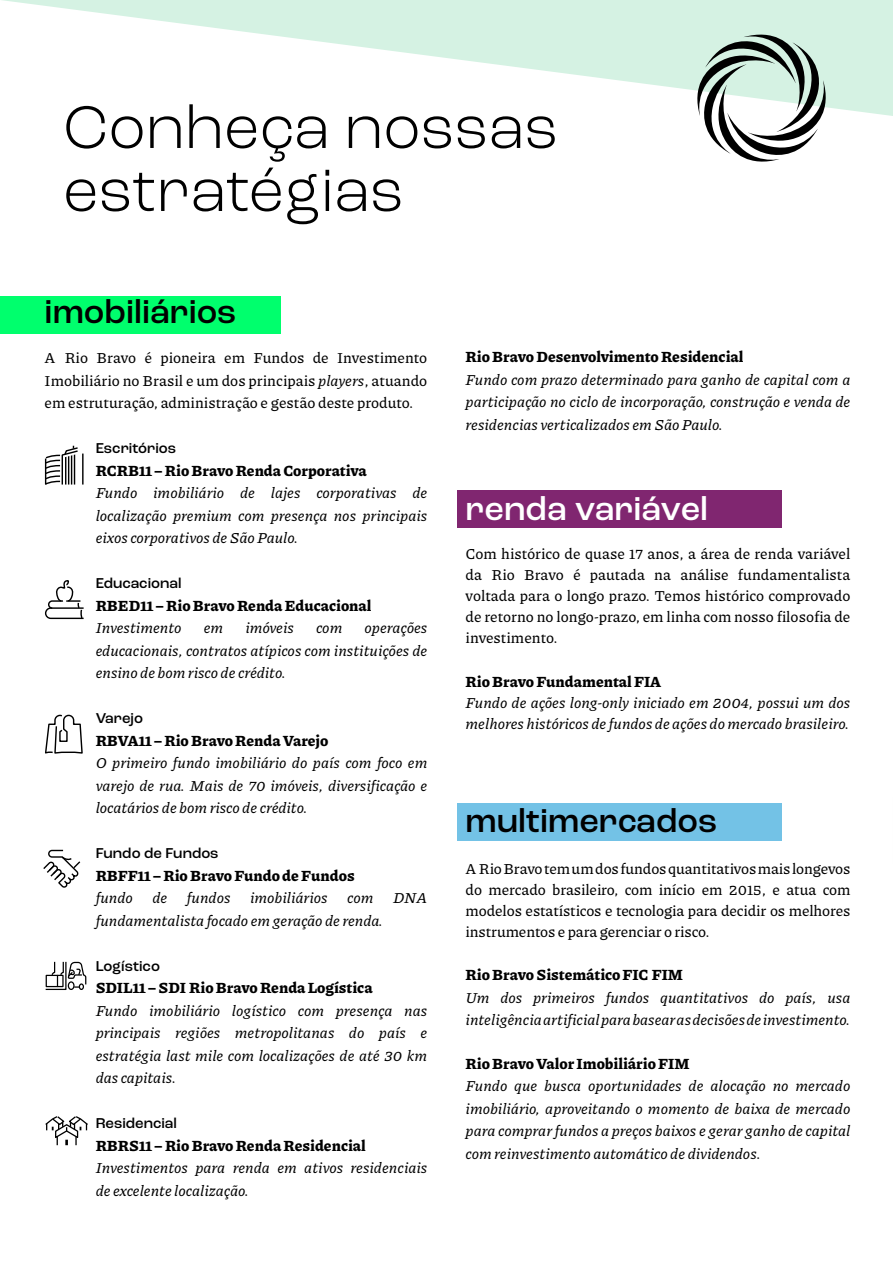
<style>
.page{position:relative;width:893px;height:1263px;background:#fff}
.page>*{position:absolute;margin:0;border:0;box-sizing:border-box;transform-origin:0 0}
.Estilo_de_parágrafo{font:300 63px/63px "Roc Grotesk";color:#000}
.t1{font:500 34.5px "Roc Grotesk";color:#000}
.t2{font:500 34.5px "Roc Grotesk";color:#fff}
.t3{font:italic 500 15px/22.5px "Piazzolla";color:#000;text-align:justify}
.t4{font:500 15px/21px "Piazzolla";color:#000;text-align:justify}
.t5{font:900 15px "Piazzolla";color:#000}
.t6{font:500 15px "Roc Grotesk";color:#000}
.s1{font-style:italic}
</style>
<div class="page">
<svg style="left:2px;top:0;width:891px;height:116px"></svg>
<div style="left:0;top:297px;width:281px;height:37px;background:#00ff6d"></div>
<div style="left:457px;top:803px;width:324px;height:37px;background:#73c2e6"></div>
<div style="left:457px;top:490px;width:324px;height:38px;background:#802670"></div>
<svg style="left:691px;top:28px;width:141px;height:134px"></svg>
<svg style="left:45px;top:446px;width:33px;height:39px"></svg>
<hr style="left:74px;top:454px;width:1px;height:30px;background:#000">
<hr style="left:82px;top:454px;width:2px;height:30px;background:#000">
<svg style="left:45px;top:580px;width:39px;height:39px"></svg>
<svg style="left:45px;top:961px;width:42px;height:29px"></svg>
<div style="left:46px;top:975px;width:12px;height:12px;border:1px solid #000"></div>
<div style="left:57px;top:975px;width:7px;height:12px;border:1px solid #000"></div>
<svg style="left:45px;top:1116px;width:43px;height:29px"></svg>
<svg style="left:45px;top:714px;width:38px;height:40px"></svg>
<svg style="left:43px;top:849px;width:38px;height:39px"></svg>
<p class="Estilo_de_parágrafo" style="left:63px;top:95px;width:497px">Conheça nossas estratégias</p>
<p class="t1" style="left:45px;top:290px;width:193px">imobiliários</p>
<p class="t4" style="left:45px;top:347px;width:384px;line-height:22.5px">A Rio Bravo é pioneira em Fundos de Investimento Imobiliário no Brasil e um dos principais <span class="s1">players</span>, atuando em estruturação, administração e gestão deste produto.</p>
<p class="t6" style="left:96px;top:439px;width:82px">Escritórios</p>
<p class="t5" style="left:96px;top:462px;width:272px">RCRB11 – Rio Bravo Renda Corporativa</p>
<p class="t3" style="left:96px;top:482px;width:333px">Fundo imobiliário de lajes corporativas de localização premium com presença nos principais eixos corporativos de São Paulo.</p>
<p class="t6" style="left:96px;top:574px;width:87px">Educacional</p>
<p class="t5" style="left:96px;top:597px;width:277px">RBED11 – Rio Bravo Renda Educacional</p>
<p class="t3" style="left:96px;top:617px;width:87px">Investimento</p>
<p class="t3" style="left:204px;top:617px;width:21px">em</p>
<p class="t3" style="left:245px;top:617px;width:50px">imóveis</p>
<p class="t3" style="left:316px;top:617px;width:28px">com</p>
<p class="t3" style="left:96px;top:617px;width:333px;text-indent:269px">operações educacionais, contratos atípicos com instituições de ensino de bom risco de crédito.</p>
<p class="t6" style="left:96px;top:709px;width:49px">Varejo</p>
<p class="t5" style="left:96px;top:732px;width:234px">RBVA11 – Rio Bravo Renda Varejo</p>
<p class="t3" style="left:96px;top:752px;width:333px">O primeiro fundo imobiliário do país com foco em varejo de rua. Mais de 70 imóveis, diversificação e locatários de bom risco de crédito.</p>
<p class="t6" style="left:96px;top:844px;width:124px">Fundo de Fundos</p>
<p class="t5" style="left:96px;top:867px;width:260px">RBFF11 – Rio Bravo Fundo de Fundos</p>
<p class="t3" style="left:96px;top:887px;width:39px">fundo</p>
<p class="t3" style="left:152px;top:887px;width:16px">de</p>
<p class="t3" style="left:187px;top:887px;width:45px">fundos</p>
<p class="t3" style="left:250px;top:887px;width:79px">imobiliários</p>
<p class="t3" style="left:347px;top:887px;width:28px">com</p>
<p class="t3" style="left:393px;top:887px;width:36px">DNA</p>
<p class="t3" style="left:96px;top:909px;width:289px">fundamentalista focado em geração de renda.</p>
<p class="t6" style="left:96px;top:957px;width:66px">Logístico</p>
<p class="t5" style="left:96px;top:979px;width:279px">SDIL11 – SDI Rio Bravo Renda Logística</p>
<p class="t3" style="left:96px;top:999px;width:333px">Fundo imobiliário logístico com presença nas principais regiões metropolitanas do país e estratégia last mile com localizações de até 30 km das capitais.</p>
<p class="t6" style="left:96px;top:1114px;width:83px">Residencial</p>
<p class="t5" style="left:96px;top:1137px;width:272px">RBRS11 – Rio Bravo Renda Residencial</p>
<p class="t3" style="left:96px;top:1157px;width:333px">Investimentos para renda em ativos residenciais de excelente localização.</p>
<p class="t5" style="left:466px;top:348px;width:279px">Rio Bravo Desenvolvimento Residencial</p>
<p class="t3" style="left:466px;top:368px;width:386px">Fundo com prazo determinado para ganho de capital com a participação no ciclo de incorporação, construção e venda de residencias verticalizados em São Paulo.</p>
<p class="t2" style="left:466px;top:487px;width:244px">renda variável</p>
<p class="t4" style="left:466px;top:543px;width:386px">Com histórico de quase 17 anos, a área de renda variável da Rio Bravo é pautada na análise fundamentalista voltada para o longo prazo. Temos histórico comprovado de retorno no longo-prazo, em linha com nosso filosofia de investimento.</p>
<p class="t5" style="left:466px;top:672px;width:197px">Rio Bravo Fundamental FIA</p>
<p class="t3" style="left:466px;top:692px;width:386px;line-height:21px">Fundo de ações long-only iniciado em 2004, possui um dos melhores históricos de fundos de ações do mercado brasileiro.</p>
<p class="t1" style="left:466px;top:799px;width:253px">multimercados</p>
<p class="t4" style="left:466px;top:858px;width:386px">A Rio Bravo tem um dos fundos quantitativos mais longevos do mercado brasileiro, com início em 2015, e atua com modelos estatísticos e tecnologia para decidir os melhores instrumentos e para gerenciar o risco.</p>
<p class="t5" style="left:466px;top:966px;width:219px">Rio Bravo Sistemático FIC FIM</p>
<p class="t3" style="left:466px;top:986px;width:386px">Um dos primeiros fundos quantitativos do país, usa inteligência artificial para basear as decisões de investimento.</p>
<p class="t5" style="left:466px;top:1055px;width:225px">Rio Bravo Valor Imobiliário FIM</p>
<p class="t3" style="left:466px;top:1074px;width:386px">Fundo que busca oportunidades de alocação no mercado imobiliário, aproveitando o momento de baixa de mercado para comprar fundos a preços baixos e gerar ganho de capital com reinvestimento automático de dividendos.</p>
</div>
